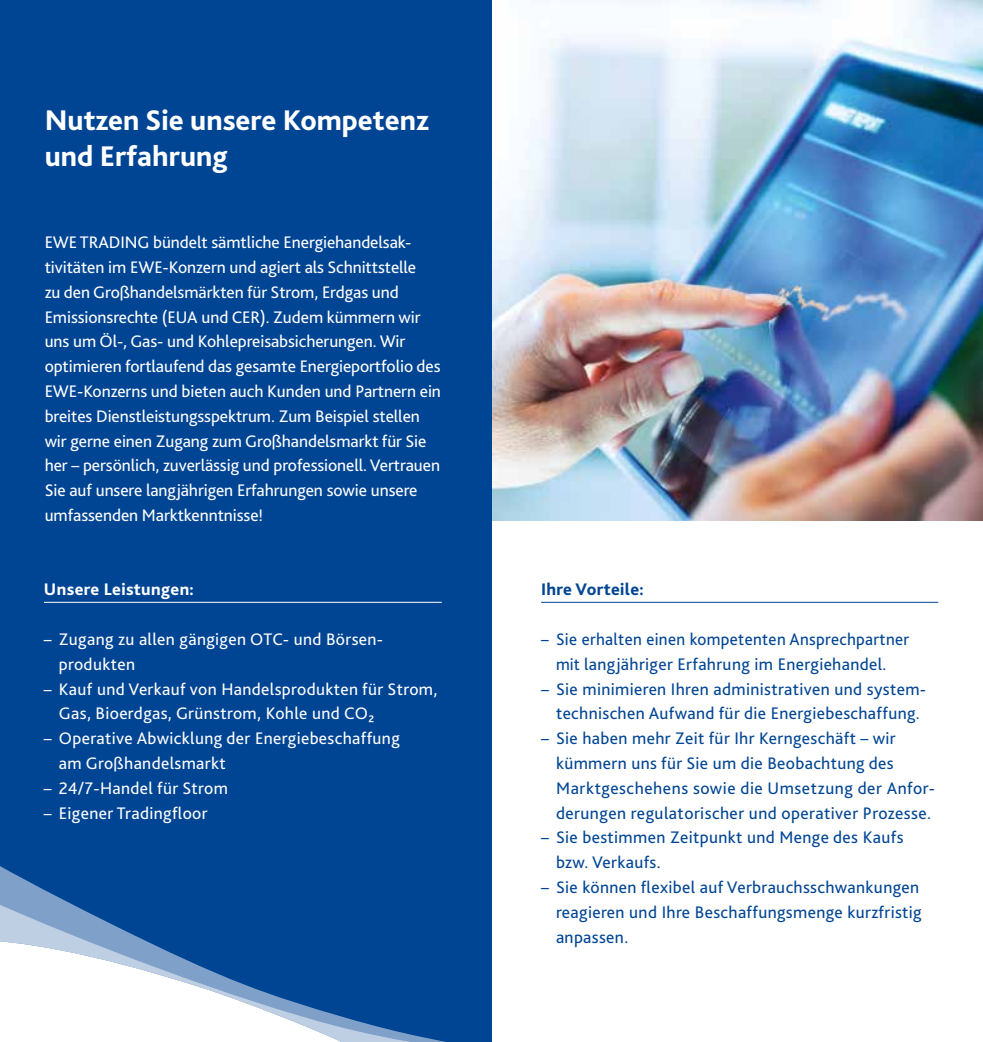
<style>
.page{position:relative;width:983px;height:1042px;background:#fff}
.page>*{position:absolute;margin:0;border:0;box-sizing:border-box;transform-origin:0 0}
.t1{font:800 29.75px/35.7px "Bliss 2";color:#fff}
.t2{font:17.5px/24.8px "Bliss 2";letter-spacing:-.005em;color:#fff}
.t3{font:17.5px/24.8px "Bliss 2";letter-spacing:.02em;color:#004594}
.t4{font:17.5px/24.8px "Bliss 2";letter-spacing:.02em;color:#fff}
.t5{font:800 17.5px "Bliss 2";letter-spacing:.02em;color:#fff}
.t6{font:800 17.5px "Bliss 2";letter-spacing:.02em;color:#004594}
</style>
<div class="page">
<img style="left:491px;top:0;width:491px;height:521px">
<hr style="left:541px;top:602px;width:397px;height:1px;background:#004594">
<div style="left:0;top:0;width:491px;height:1042px;background:#004594"></div>
<hr style="left:44px;top:602px;width:397px;height:1px;background:#fff">
<svg style="left:0;top:866px;width:54px;height:29px"></svg>
<svg style="left:0;top:895px;width:446px;height:147px"></svg>
<svg style="left:0;top:940px;width:407px;height:102px"></svg>
<h1 class="t1" style="left:45px;top:102px;width:385px">Nutzen Sie unsere Kompetenz und Erfahrung</h1>
<p class="t2" style="left:45px;top:229px;width:397px">EWE TRADING bündelt sämtliche Energiehandelsak&shy;tivitäten im EWE-Konzern und agiert als Schnittstelle<br>zu den Großhandelsmärkten für Strom, Erdgas und Emissionsrechte (EUA und CER). Zudem kümmern wir uns um Öl-, Gas- und Kohlepreisabsicherungen. Wir optimieren fortlaufend das gesamte Energieportfolio des EWE-Konzerns und bieten auch Kunden und Partnern ein breites Dienstleistungsspektrum. Zum Beispiel stellen wir gerne einen Zugang zum Großhandelsmarkt für Sie her – persönlich, zuverlässig und professionell. Vertrauen Sie auf unsere langjährigen Erfahrungen sowie unsere umfassenden Marktkenntnisse!</p>
<p class="t5" style="left:44px;top:579px;width:151px">Unsere Leistungen:</p>
<p class="t4" style="left:59px;top:626px;width:324px;text-indent:-15px">– Zugang zu allen gängigen OTC- und Börsen&shy;produkten</p>
<p class="t4" style="left:59px;top:676px;width:380px;text-indent:-15px">– Kauf und Verkauf von Handelsprodukten für Strom,<br>Gas, Bioerdgas, Grünstrom, Kohle und CO₂</p>
<p class="t4" style="left:59px;top:725px;width:342px;text-indent:-15px">– Operative Abwicklung der Energiebeschaffung am Großhandelsmarkt</p>
<p class="t4" style="left:44px;top:775px;width:185px">– 24/7-Handel für Strom</p>
<p class="t4" style="left:44px;top:800px;width:165px">– Eigener Tradingfloor</p>
<p class="t6" style="left:541px;top:579px;width:104px">Ihre Vorteile:</p>
<p class="t3" style="left:541px;top:626px;width:369px;text-align:center">– Sie erhalten einen kompetenten Ansprechpartner mit langjähriger Erfahrung im Energiehandel.</p>
<p class="t3" style="left:541px;top:676px;width:386px;text-align:center">– Sie minimieren Ihren administrativen und system&shy;technischen Aufwand für die Energiebeschaffung.</p>
<p class="t3" style="left:556px;top:725px;width:380px;text-indent:-15px">– Sie haben mehr Zeit für Ihr Kerngeschäft – wir kümmern uns für Sie um die Beobachtung des Marktgeschehens sowie die Umsetzung der Anfor&shy;derungen regulatorischer und operativer Prozesse.</p>
<p class="t3" style="left:556px;top:825px;width:349px;text-indent:-15px">– Sie bestimmen Zeitpunkt und Menge des Kaufs bzw. Verkaufs.</p>
<p class="t3" style="left:556px;top:874px;width:367px;text-indent:-15px">– Sie können flexibel auf Verbrauchsschwankungen reagieren und Ihre Beschaffungsmenge kurzfristig anpassen.</p>
</div>
